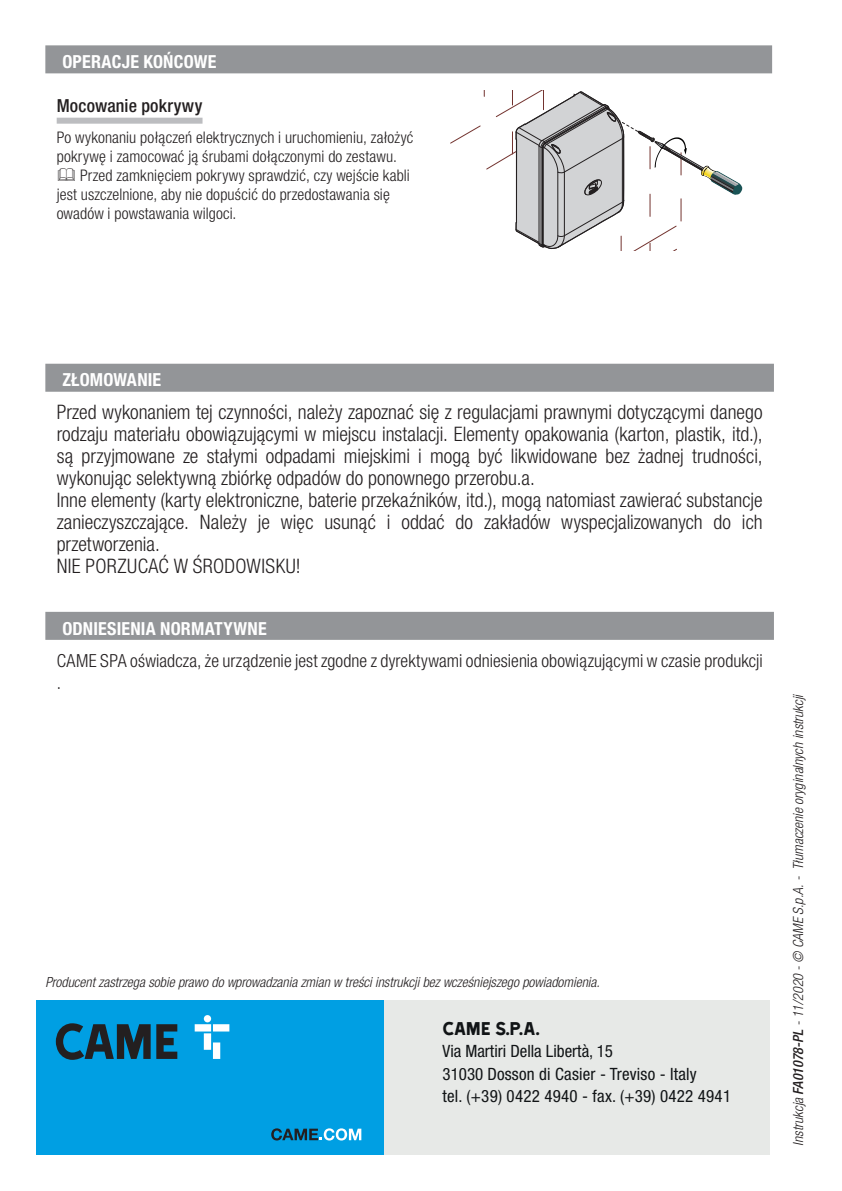
<style>
.page{position:relative;width:842px;height:1191px;background:#fff}
.page>*{position:absolute;margin:0;border:0;box-sizing:border-box;transform-origin:0 0}
.t1{font:21.2px "Came Type";color:#111416}
.t2{font:300 condensed 20px/22px "Helvetica Neue LTW1 G";color:#231f20;text-align:justify}
.t3{font:300 condensed 20px "Helvetica Neue LTW1 G";letter-spacing:.02em;color:#231f20}
.t4{font:300 condensed 18px "Helvetica Neue LTW1 G";letter-spacing:.005em;color:#231f20}
.Lingua_su_grigio{font:700 condensed 18px "Helvetica Neue LTW1 G";letter-spacing:.01em;color:#fff}
.riga_sotto{font:500 condensed 18px "Helvetica Neue LTW1 G";letter-spacing:.01em;color:#231f20}
.t5{font:condensed 17px/22.6px "Helvetica Neue LTW1 G";letter-spacing:.015em;color:#111416}
.t6{font:300 condensed 16px/19.2px "Helvetica Neue LTW1 G";letter-spacing:.01em;color:#231f20}
.t7{font:italic 300 condensed 14px "Helvetica Neue LTW1 G";color:#231f20}
.s1{font-weight:500}
</style>
<div class="page">
<div style="left:382px;top:1000px;width:387px;height:154px;background:#e7e9e7"></div>
<div style="left:36px;top:1000px;width:347px;height:154px;background:#009fe3"></div>
<svg style="left:56px;top:1023px;width:121px;height:36px"></svg>
<svg style="left:195px;top:1015px;width:34px;height:44px"></svg>
<svg style="left:271px;top:1128px;width:90px;height:12px"></svg>
<svg style="left:450px;top:91px;width:292px;height:159px"></svg>
<div style="left:45px;top:612px;width:729px;height:28px;background:#939598"></div>
<div style="left:45px;top:364px;width:729px;height:28px;background:#939598"></div>
<div style="left:45px;top:45px;width:727px;height:28px;background:#939598"></div>
<div style="left:57px;top:118px;width:146px;height:6px;background:#bcbdc0"></div>
<p class="Lingua_su_grigio" style="left:62px;top:51px;width:156px">OPERACJE KOŃCOWE</p>
<p class="riga_sotto" style="left:57px;top:95px;width:147px">Mocowanie pokrywy</p>
<p class="t6" style="left:57px;top:127px;width:358px">Po wykonaniu połączeń elektrycznych i uruchomieniu, założyć pokrywę i zamocować ją śrubami dołączonymi do zestawu.</p>
<p class="t6" style="left:57px;top:166px;width:355px;text-indent:23px">Przed zamknięciem pokrywy sprawdzić, czy wejście kabli jest uszczelnione, aby nie dopuścić do przedostawania się owadów i powstawania wilgoci.</p>
<p class="Lingua_su_grigio" style="left:62px;top:369px;width:100px">ZŁOMOWANIE</p>
<p class="t2" style="left:57px;top:401px;width:707px">Przed wykonaniem tej czynności, należy zapoznać się z regulacjami prawnymi dotyczącymi danego rodzaju materiału obowiązującymi w miejscu instalacji. Elementy opakowania (karton, plastik, itd.), są przyjmowane ze stałymi odpadami miejskimi i mogą być likwidowane bez żadnej trudności, wykonując selektywną zbiórkę odpadów do ponownego przerobu.a.</p>
<p class="t2" style="left:57px;top:489px;width:707px">Inne elementy (karty elektroniczne, baterie przekaźników, itd.), mogą natomiast zawierać substancje zanieczyszczające. Należy je więc usunąć i oddać do zakładów wyspecjalizowanych do ich przetworzenia.</p>
<p class="t3" style="left:57px;top:555px;width:246px">NIE PORZUCAĆ W ŚRODOWISKU!</p>
<p class="Lingua_su_grigio" style="left:62px;top:617px;width:206px">ODNIESIENIA NORMATYWNE</p>
<p class="t4" style="left:57px;top:650px;width:707px">CAME SPA oświadcza, że urządzenie jest zgodne z dyrektywami odniesienia obowiązującymi w czasie produkcji</p>
<p class="t4" style="left:57px;top:672px;width:6px">.</p>
<p class="t7" style="left:45px;top:974px;width:556px">Producent zastrzega sobie prawo do wprowadzania zmian w treści instrukcji bez wcześniejszego powiadomienia.</p>
<p class="t1" style="left:443px;top:1018px;width:99px">CAME S.p.A.</p>
<p class="t5" style="left:443px;top:1040px;width:290px">Via Martiri Della Libertà, 15<br>31030 Dosson di Casier - Treviso - Italy<br>tel. (+39) 0422 4940 - fax. (+39) 0422 4941</p>
<p class="t7" style="left:790px;top:1145px;width:453px;rotate:-90deg">Instrukcja <span class="s1">FA01078-PL</span> - 11/2020 - © CAME S.p.A. - Tłumaczenie oryginalnych instrukcji</p>
</div>
